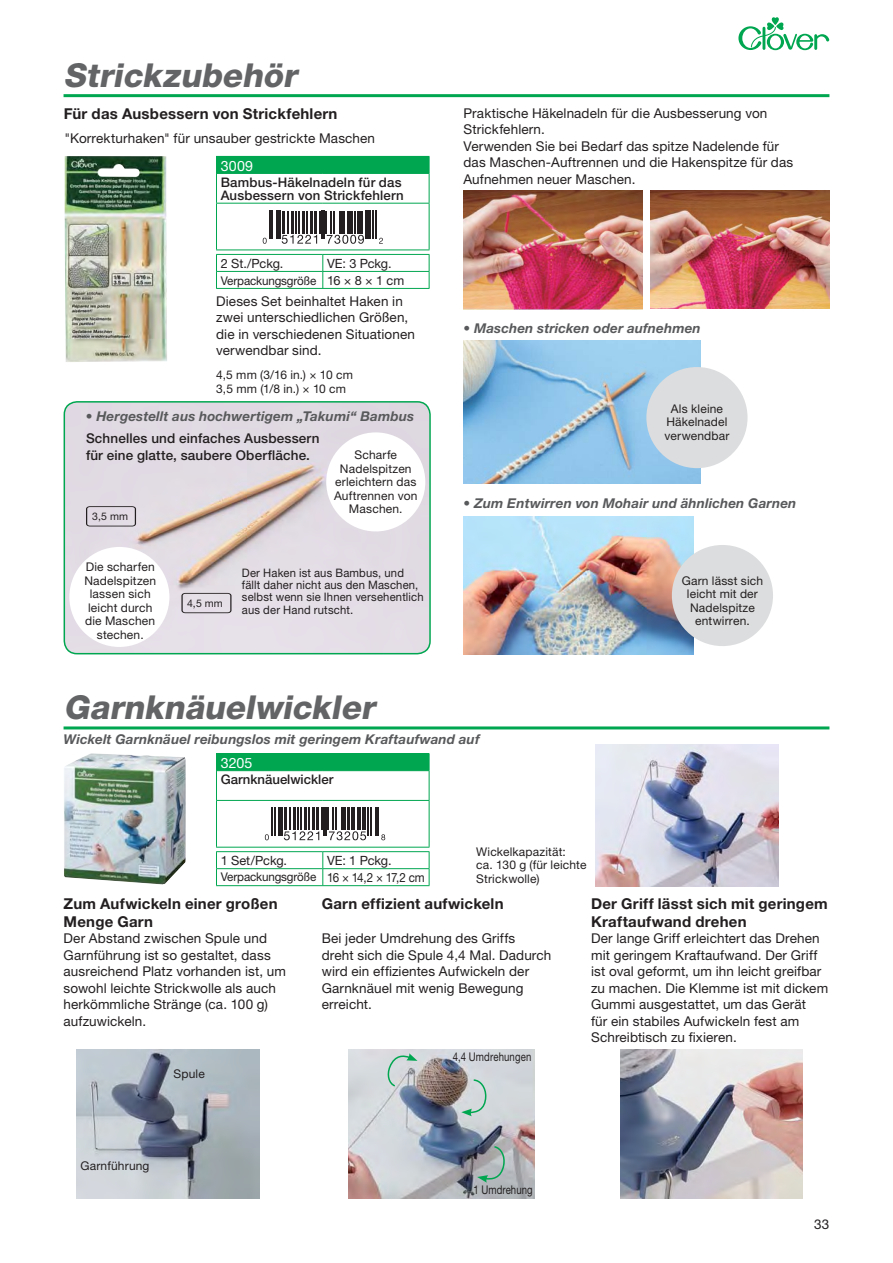
<style>
.page{position:relative;width:893px;height:1263px;background:#fff}
.page>*{position:absolute;margin:0;border:0;box-sizing:border-box;transform-origin:0 0}
.t1{font:italic 800 33px "Helvetica Neue LT Std";color:#636466}
.t2{font:700 15px/18px "Helvetica Neue LT Std";letter-spacing:.015em;color:#231f20}
.t3{font:14.25px "Helvetica Neue LT Std";letter-spacing:.01em;color:#fff}
.t4{font:13.5px/16.5px "Helvetica Neue LT Std";letter-spacing:.01em;color:#231f20}
.t5{font:italic 700 13.5px "Helvetica Neue LT Std";letter-spacing:.01em;color:#58595b}
.t6{font:500 13.5px/16.5px "Helvetica Neue LT Std";letter-spacing:.015em;color:#231f20}
.t7{font:500 13.2px/12.8px "Helvetica Neue LT Std";letter-spacing:.015em;color:#231f20}
.t8{font:500 13.2px "Helvetica Neue LT Std";letter-spacing:-.005em;color:#231f20}
.t9{font:12.75px "Helvetica Neue LT Std";color:#231f20}
.t10{font:12px/13.5px "Helvetica Neue LT Std";letter-spacing:.015em;color:#231f20;text-align:center}
.t11{font:12px "Helvetica Neue LT Std";letter-spacing:-.01em;color:#231f20}
.t12{font:12px "Helvetica Neue LT Std";letter-spacing:.015em;color:#231f20;scale:.8 1}
.t13{font:11.7px/12px "Helvetica Neue LT Std";letter-spacing:.015em;color:#231f20;scale:.96 1}
.t14{font:10.5px "Helvetica Neue LT Std";color:#231f20}
.s1{font-size:12.75px}
.s2{font-size:12px}
</style>
<div class="page">
<svg style="left:738px;top:17px;width:91px;height:33px"></svg>
<hr style="left:64px;top:94px;width:765px;height:3px;background:#00a650">
<hr style="left:216px;top:156px;width:107px;height:1px;background:#00a650">
<hr style="left:323px;top:156px;width:106px;height:1px;background:#00a650">
<hr style="left:216px;top:288px;width:213px;height:1px;background:#00a650">
<svg style="left:216px;top:157px;width:214px;height:131px"></svg>
<img style="left:463px;top:190px;width:179px;height:119px">
<img style="left:650px;top:190px;width:179px;height:119px">
<img style="left:65px;top:156px;width:102px;height:206px">
<img style="left:463px;top:340px;width:237px;height:143px">
<img style="left:463px;top:517px;width:230px;height:137px">
<div style="left:646px;top:367px;width:101px;height:101px;background:#dcddde;border-radius:50%"></div>
<div style="left:671px;top:545px;width:102px;height:101px;background:#dcddde;border-radius:50%"></div>
<img style="left:64px;top:402px;width:365px;height:252px">
<div style="left:64px;top:401px;width:367px;height:253px;border:2px solid #00a650;border-radius:13px"></div>
<div style="left:326px;top:432px;width:99px;height:99px;background:#fff;border-radius:50%"></div>
<div style="left:69px;top:547px;width:100px;height:100px;background:#fff;border-radius:50%"></div>
<svg style="left:181px;top:593px;width:50px;height:20px"></svg>
<svg style="left:86px;top:506px;width:50px;height:20px"></svg>
<img style="left:64px;top:753px;width:122px;height:131px">
<hr style="left:216px;top:753px;width:107px;height:1px;background:#00a650">
<hr style="left:323px;top:753px;width:106px;height:1px;background:#00a650">
<svg style="left:216px;top:754px;width:214px;height:132px"></svg>
<img style="left:595px;top:744px;width:183px;height:142px">
<img style="left:620px;top:1050px;width:182px;height:148px">
<hr style="left:64px;top:726px;width:765px;height:3px;background:#00a650">
<img style="left:77px;top:1050px;width:182px;height:148px">
<img style="left:349px;top:1050px;width:185px;height:148px">
<svg style="left:386px;top:1053px;width:31px;height:35px"></svg>
<svg style="left:461px;top:1079px;width:26px;height:37px"></svg>
<svg style="left:477px;top:1145px;width:28px;height:38px"></svg>
<h1 class="t1" style="left:64px;top:64px;width:240px">Strickzubehör</h1>
<p class="t2" style="left:64px;top:106px;width:275px">Für das Ausbessern von Strickfehlern</p>
<p class="t4" style="left:65px;top:131px;width:312px">"Korrekturhaken" für unsauber gestrickte Maschen</p>
<p class="t3" style="left:221px;top:161px;width:34px">3009</p>
<p class="t7" style="left:221px;top:177px;width:184px">Bambus-Häkelnadeln für das<br>Ausbessern von Strickfehlern</p>
<p class="t9" style="left:221px;top:259px;width:64px">2 St./Pckg.</p>
<p class="t9" style="left:327px;top:259px;width:66px">VE: 3 Pckg.</p>
<p class="t11" style="left:221px;top:276px;width:185px">Verpackungsgröße <span class="s1">16 × 8 × 1 cm</span></p>
<p class="t4" style="left:216px;top:294px;width:200px">Dieses Set beinhaltet Haken in zwei unterschiedlichen Größen, die in verschiedenen Situationen verwendbar sind.</p>
<p class="t10" style="left:216px;top:369px;width:138px;text-align:left">4,5 mm (3/16 in.) × 10 cm<br>3,5 mm (1/8 in.) × 10 cm</p>
<p class="t5" style="left:86px;top:412px;width:330px">• Hergestellt aus hochwertigem „Takumi“ Bambus</p>
<p class="t6" style="left:86px;top:431px;width:235px">Schnelles und einfaches Ausbessern für eine glatte, saubere Oberfläche.</p>
<p class="t14" style="left:92px;top:512px;width:37px">3,5 mm</p>
<p class="t10" style="left:334px;top:449px;width:85px">Scharfe<br>Nadelspitzen erleichtern das<br>Auftrennen von<br>Maschen.</p>
<p class="t10" style="left:84px;top:561px;width:73px">Die scharfen<br>Nadelspitzen lassen sich leicht durch die Maschen stechen.</p>
<p class="t13" style="left:242px;top:568px;width:191px">Der Haken ist aus Bambus, und fällt daher nicht aus den Maschen, selbst wenn sie Ihnen versehentlich</p>
<p class="t14" style="left:187px;top:599px;width:37px">4,5 mm</p>
<p class="t13" style="left:242px;top:605px;width:117px">aus der Hand rutscht<span class="s2">.</span></p>
<p class="t4" style="left:463px;top:106px;width:331px">Praktische Häkelnadeln für die Ausbesserung von Strickfehlern.<br>Verwenden Sie bei Bedarf das spitze Nadelende für das Maschen-Auftrennen und die Hakenspitze für das Aufnehmen neuer Maschen.</p>
<p class="t5" style="left:463px;top:323px;width:239px">• Maschen stricken oder aufnehmen</p>
<p class="t10" style="left:664px;top:403px;width:66px">Als kleine<br>Häkelnadel verwendbar</p>
<p class="t5" style="left:463px;top:499px;width:334px">• Zum Entwirren von Mohair und ähnlichen Garnen</p>
<p class="t10" style="left:681px;top:575px;width:83px">Garn lässt sich leicht mit der<br>Nadelspitze entwirren.</p>
<h1 class="t1" style="left:64px;top:696px;width:317px">Garnknäuelwickler</h1>
<p class="t5" style="left:64px;top:735px;width:417px">Wickelt Garnknäuel reibungslos mit geringem Kraftaufwand auf</p>
<p class="t3" style="left:221px;top:758px;width:33px">3205</p>
<p class="t8" style="left:221px;top:775px;width:114px">Garnknäuelwickler</p>
<p class="t10" style="left:476px;top:846px;width:112px;text-align:left">Wickelkapazität:<br>ca. 130 g (für leichte<br>Strickwolle)</p>
<p class="t9" style="left:221px;top:855px;width:68px">1 Set/Pckg.</p>
<p class="t9" style="left:327px;top:855px;width:66px">VE: 1 Pckg.</p>
<p class="t11" style="left:221px;top:873px;width:205px">Verpackungsgröße <span class="s1">16 × 14,2 × 17,2 cm</span></p>
<p class="t2" style="left:64px;top:896px;width:215px">Zum Aufwickeln einer großen<br>Menge Garn</p>
<p class="t4" style="left:64px;top:931px;width:224px">Der Abstand zwischen Spule und<br>Garnführung ist so gestaltet, dass ausreichend Platz vorhanden ist, um sowohl leichte Strickwolle als auch herkömmliche Stränge (ca. 100 g) aufzuwickeln.</p>
<p class="t2" style="left:322px;top:896px;width:183px">Garn effizient aufwickeln</p>
<p class="t4" style="left:322px;top:931px;width:231px">Bei jeder Umdrehung des Griffs<br>dreht sich die Spule 4,4 Mal. Dadurch wird ein effizientes Aufwickeln der<br>Garnknäuel mit wenig Bewegung erreicht.</p>
<p class="t2" style="left:591px;top:896px;width:238px">Der Griff lässt sich mit geringem<br>Kraftaufwand drehen</p>
<p class="t4" style="left:591px;top:931px;width:239px">Der lange Griff erleichtert das Drehen mit geringem Kraftaufwand. Der Griff ist oval geformt, um ihn leicht greifbar zu machen. Die Klemme ist mit dickem Gummi ausgestattet, um das Gerät<br>für ein stabiles Aufwickeln fest am Schreibtisch zu fixieren.</p>
<p class="t10" style="left:173px;top:1068px;width:33px">Spule</p>
<p class="t10" style="left:80px;top:1160px;width:71px">Garnführung</p>
<p class="t12" style="left:453px;top:1052px;width:100px">4,4 Umdrehungen</p>
<p class="t12" style="left:473px;top:1185px;width:75px">1 Umdrehung</p>
<p class="t4" style="left:814px;top:1217px;width:17px">33</p>
</div>
